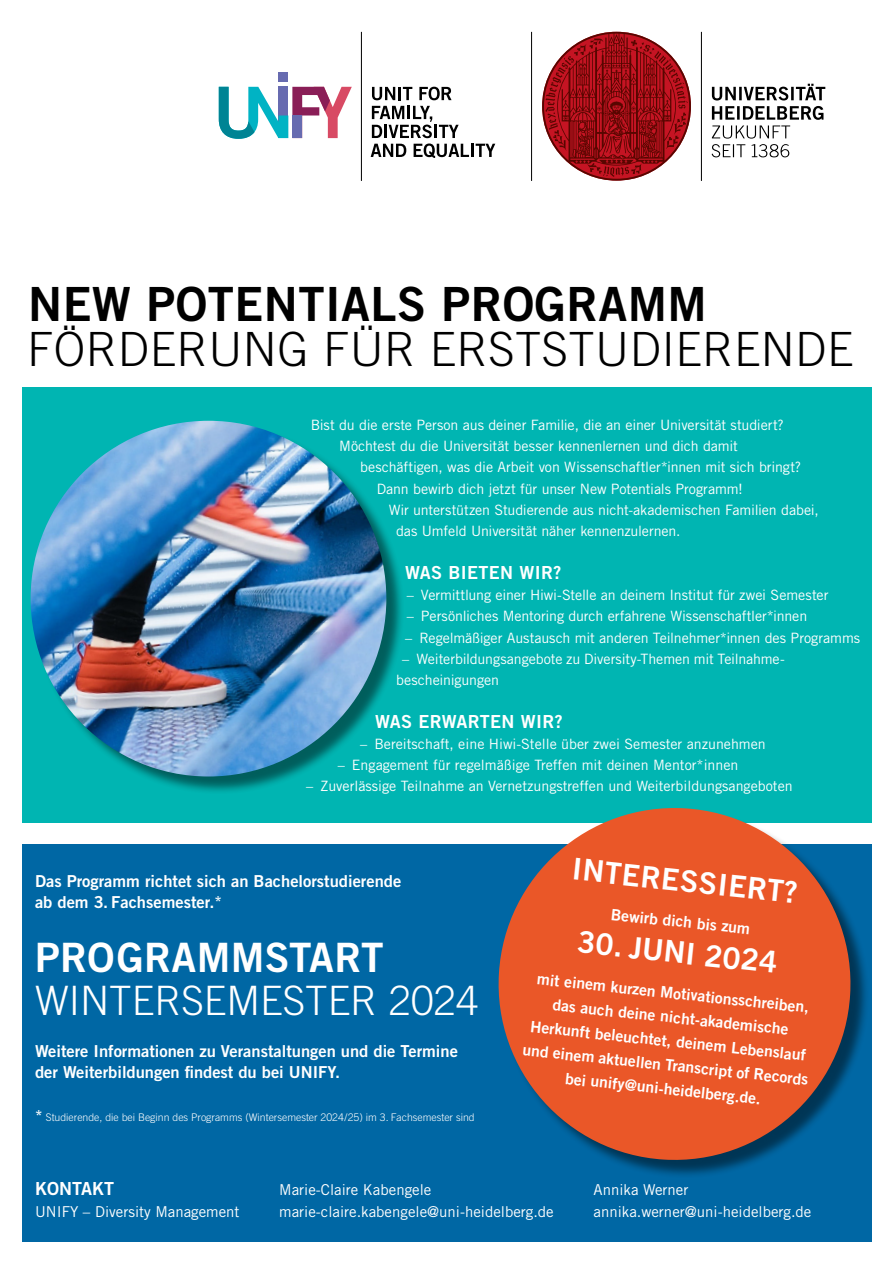
<style>
.page{position:relative;width:893px;height:1263px;background:#fff}
.page>*{position:absolute;margin:0;border:0;box-sizing:border-box;transform-origin:0 0}
.t1{font:300 47.25px "Trade Gothic LT Std";letter-spacing:.01em;color:#000}
.t2{font:47.25px "Trade Gothic LT Std Bd 2";letter-spacing:.01em;color:#000}
.t3{font:300 40.5px "Trade Gothic LT Std";color:#fff}
.t4{font:40.5px "Trade Gothic LT Std Bd 2";letter-spacing:.01em;color:#fff}
.t5{font:30px "Trade Gothic LT Std Bd 2";color:#fff}
.t6{font:18px "Trade Gothic LT Std Bd 2";letter-spacing:.02em;color:#fff}
.t7{font:18px "Trade Gothic LT Std Bd 2";color:#fff}
.t8{font:16.5px/21.3px "Trade Gothic LT Std Bd 2";color:#fff}
.t9{font:15.6px/24px "Trade Gothic LT Std Bd 2";color:#fff;text-align:center}
.t10{font:15px/21.3px "Trade Gothic LT Std";color:#fff}
.t11{font:14.25px/21.3px "Trade Gothic LT Std";letter-spacing:-.005em;color:#fff}
.t12{font:300 10.5px "Trade Gothic LT Std";color:#fff}
.s1{font-size:15px}
.s2{font-family:"Trade Gothic LT Std Bd 2";font-weight:400;font-size:15px}
</style>
<div class="page">
<svg style="left:712px;top:84px;width:113px;height:73px"></svg>
<svg style="left:542px;top:32px;width:149px;height:149px"></svg>
<div style="left:279px;top:72px;width:9px;height:10px;background:#676bb0"></div>
<svg style="left:219px;top:87px;width:133px;height:52px"></svg>
<svg style="left:372px;top:87px;width:40px;height:13px"></svg>
<svg style="left:419px;top:87px;width:33px;height:13px"></svg>
<svg style="left:371px;top:106px;width:124px;height:52px"></svg>
<hr style="left:531px;top:32px;width:1px;height:149px;background:#000">
<hr style="left:361px;top:32px;width:1px;height:149px;background:#000">
<hr style="left:701px;top:32px;width:1px;height:149px;background:#000">
<div style="left:22px;top:387px;width:849px;height:436px;background:#00b5b2"></div>
<div style="left:33px;top:423px;width:372px;height:372px;background:#000;opacity:.48"></div>
<img style="left:31px;top:421px;width:355px;height:355px;border-radius:178px">
<div style="left:22px;top:844px;width:849px;height:398px;background:#0067a4"></div>
<div style="left:501px;top:811px;width:368px;height:367px;background:#000;opacity:.48"></div>
<svg style="left:498px;top:808px;width:358px;height:357px;fill:#ea5728"></svg>
<h1 class="t2" style="left:28px;top:275px;width:680px">NEW POTENTIALS PROGRAMM</h1>
<h1 class="t1" style="left:27px;top:321px;width:828px">FÖRDERUNG FÜR ERSTSTUDIERENDE</h1>
<p class="t11" style="left:339px;top:414px;width:446px;text-indent:-28px">Bist du die erste Person aus deiner Familie, die an einer Universität studiert?<br>Möchtest du die Universität besser kennenlernen und dich damit</p>
<p class="t11" style="left:377px;top:457px;width:426px;text-indent:-17px">beschäftigen, was die Arbeit von Wissenschaftler*innen mit sich bringt?<br>Dann bewirb dich jetzt für unser New Potentials Programm!</p>
<p class="t11" style="left:396px;top:499px;width:424px;text-indent:-7px">Wir unterstützen Studierende aus nicht-akademischen Familien dabei, das Umfeld Universität näher kennenzulernen.</p>
<p class="t6" style="left:405px;top:561px;width:158px">WAS BIETEN WIR?</p>
<p class="t11" style="left:407px;top:584px;width:423px">– Vermittlung einer Hiwi-Stelle an deinem Institut für zwei Semester</p>
<p class="t11" style="left:407px;top:605px;width:402px">– Persönliches Mentoring durch erfahrene Wissenschaftler*innen</p>
<p class="t11" style="left:405px;top:627px;width:456px">– Regelmäßiger Austausch mit anderen Teilnehmer*innen des Programms</p>
<p class="t11" style="left:396px;top:648px;width:390px;text-indent:6px">– Weiterbildungsangebote zu Diversity-Themen mit Teilnahme&shy;bescheinigungen</p>
<p class="t6" style="left:375px;top:710px;width:189px">WAS ERWARTEN WIR?</p>
<p class="t11" style="left:360px;top:733px;width:407px">– Bereitschaft, eine Hiwi-Stelle über zwei Semester anzunehmen</p>
<p class="t11" style="left:338px;top:754px;width:402px">– Engagement für regelmäßige Treffen mit deinen Mentor*innen</p>
<p class="t11" style="left:306px;top:775px;width:488px">– Zuverlässige Teilnahme an Vernetzungstreffen und Weiterbildungsangeboten</p>
<p class="t8" style="left:35px;top:870px;width:368px">Das Programm richtet sich an Bachelorstudierende ab dem 3. Fachsemester.<span class="s1">*</span></p>
<h2 class="t4" style="left:35px;top:932px;width:350px">PROGRAMMSTART</h2>
<h2 class="t3" style="left:35px;top:976px;width:445px">WINTERSEMESTER 2024</h2>
<p class="t8" style="left:35px;top:1040px;width:424px">Weitere Informationen zu Veranstaltungen und die Termine der Weiterbildungen findest du bei UNIFY.</p>
<p class="t12" style="left:35px;top:1111px;width:441px"><span class="s2">*</span> Studierende, die bei Beginn des Programms (Wintersemester 2024/25) im 3. Fachsemester sind</p>
<h3 class="t5" style="left:574px;top:850px;width:228px;rotate:6deg">INTERESSIERT?</h3>
<p class="t9" style="left:612px;top:902px;width:141px;rotate:6deg">Bewirb dich bis zum</p>
<h3 class="t5" style="left:579px;top:923px;width:203px;rotate:6deg">30. JUNI 2024</h3>
<p class="t9" style="left:532px;top:966px;width:288px;rotate:6deg">mit einem kurzen Motivationsschreiben, das auch deine nicht-akademische Herkunft beleuchtet, deinem Lebenslauf und einem aktuellen Transcript of Records bei unify@uni-heidelberg.de.</p>
<p class="t7" style="left:35px;top:1178px;width:81px">KONTAKT</p>
<p class="t10" style="left:35px;top:1200px;width:206px">UNIFY – Diversity Management</p>
<p class="t10" style="left:279px;top:1179px;width:276px">Marie-Claire Kabengele marie-claire.kabengele@uni-heidelberg.de</p>
<p class="t10" style="left:594px;top:1179px;width:219px">Annika Werner annika.werner@uni-heidelberg.de</p>
</div>
